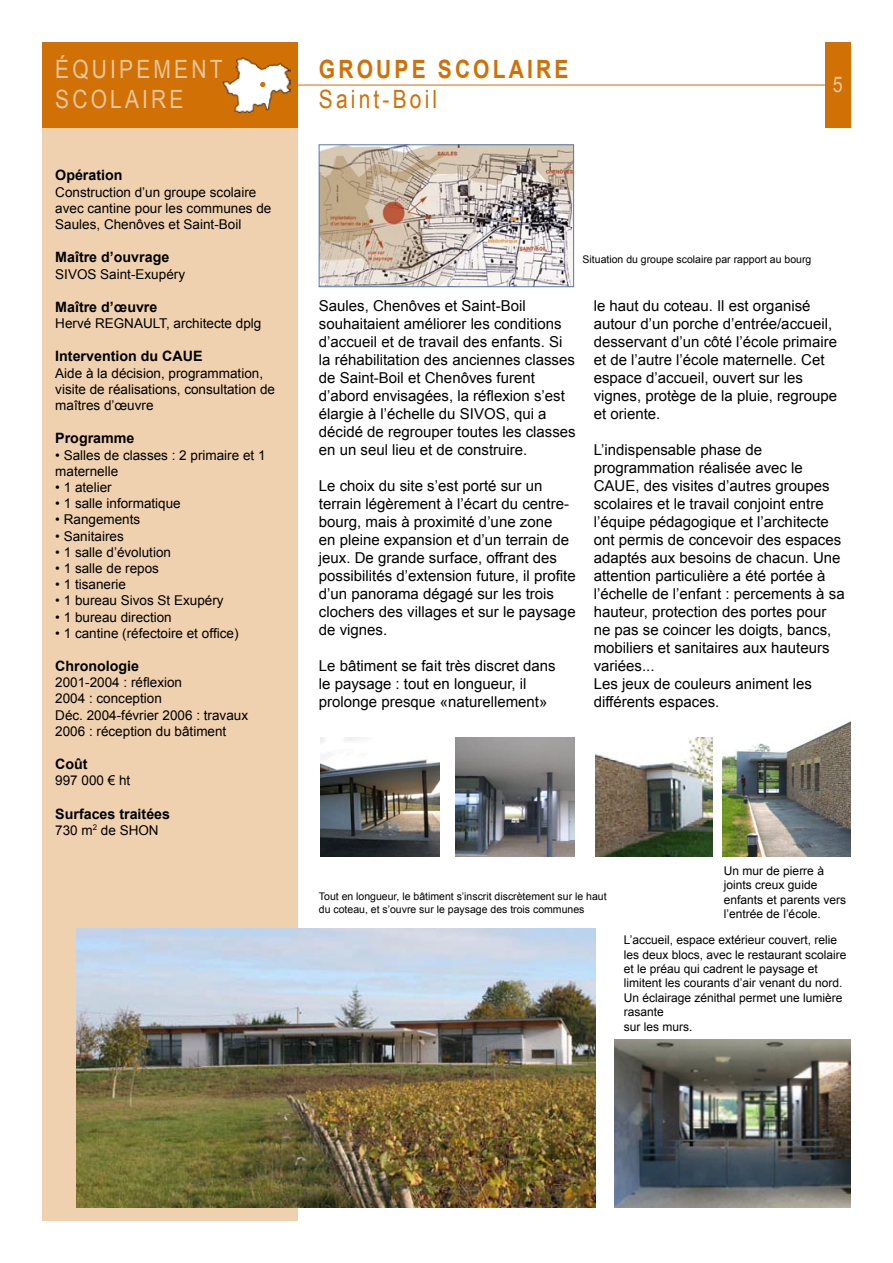
<style>
.page{position:relative;width:893px;height:1263px;background:#fff}
.page>*{position:absolute;margin:0;border:0;box-sizing:border-box;transform-origin:0 0}
.t1{font:25.2px/30px "Arial";letter-spacing:.15em;color:#ecc69b;scale:.83 1}
.t2{font:700 25.2px "Arial";letter-spacing:.15em;color:#d07005;scale:.83 1}
.t3{font:25.2px "Arial";letter-spacing:.15em;color:#d07005;scale:.83 1}
.t4{font:21.6px "Arial";color:#ecc69b;scale:.83 1}
.t5{font:15px/18px "Arial";color:#000}
.t6{font:700 14.25px "Arial";color:#000}
.t7{font:13.5px/16.2px "Arial";color:#000}
.t8{font:12px/14.4px "Arial";color:#000}
.t9{font:10.5px/12.6px "Arial";color:#000}
</style>
<div class="page">
<div style="left:43px;top:48px;width:255px;height:1172px;background:#efd1af"></div>
<hr style="left:297px;top:85px;width:553px;height:1px;background:#d07005">
<img style="left:723px;top:721px;width:127px;height:136px">
<div style="left:43px;top:43px;width:255px;height:85px;background:#d07005"></div>
<img style="left:222px;top:57px;width:68px;height:56px">
<svg style="left:260px;top:82px;width:5px;height:5px"></svg>
<div style="left:825px;top:43px;width:25px;height:85px;background:#d07005"></div>
<img style="left:595px;top:738px;width:118px;height:119px">
<img style="left:455px;top:738px;width:119px;height:119px">
<img style="left:320px;top:738px;width:119px;height:119px">
<img style="left:77px;top:928px;width:518px;height:280px">
<img style="left:614px;top:1039px;width:236px;height:169px">
<img style="left:321px;top:147px;width:251px;height:138px">
<div style="left:319px;top:145px;width:255px;height:142px;border:1px solid #5479ad"></div>
<h1 class="t1" style="left:55px;top:54px;width:203px">ÉQUIPEMENT<br>SCOLAIRE</h1>
<h1 class="t2" style="left:319px;top:52px;width:302px">GROUPE SCOLAIRE</h1>
<h1 class="t3" style="left:319px;top:82px;width:144px">Saint-Boil</h1>
<h2 class="t4" style="left:833px;top:70px;width:14px">5</h2>
<p class="t6" style="left:55px;top:166px;width:69px">Opération</p>
<p class="t7" style="left:55px;top:184px;width:218px">Construction d’un groupe scolaire avec cantine pour les communes de<br>Saules, Chenôves et Saint-Boil</p>
<p class="t6" style="left:55px;top:248px;width:116px">Maître d’ouvrage</p>
<p class="t7" style="left:55px;top:266px;width:131px">SIVOS Saint-Exupéry</p>
<p class="t6" style="left:55px;top:297px;width:104px">Maître d’œuvre</p>
<p class="t7" style="left:55px;top:315px;width:208px">Hervé REGNAULT, architecte dplg</p>
<p class="t6" style="left:55px;top:347px;width:149px">Intervention du CAUE</p>
<p class="t7" style="left:55px;top:365px;width:221px">Aide à la décision, programmation, visite de réalisations, consultation de maîtres d’œuvre</p>
<p class="t6" style="left:55px;top:429px;width:81px">Programme</p>
<p class="t7" style="left:55px;top:447px;width:212px">• Salles de classes : 2 primaire et 1 maternelle</p>
<p class="t7" style="left:55px;top:479px;width:58px">• 1 atelier</p>
<p class="t7" style="left:55px;top:495px;width:127px">• 1 salle informatique</p>
<p class="t7" style="left:55px;top:512px;width:87px">• Rangements</p>
<p class="t7" style="left:55px;top:528px;width:70px">• Sanitaires</p>
<p class="t7" style="left:55px;top:544px;width:117px">• 1 salle d’évolution</p>
<p class="t7" style="left:55px;top:560px;width:105px">• 1 salle de repos</p>
<p class="t7" style="left:55px;top:576px;width:72px">• 1 tisanerie</p>
<p class="t7" style="left:55px;top:593px;width:170px">• 1 bureau Sivos St Exupéry</p>
<p class="t7" style="left:55px;top:609px;width:118px">• 1 bureau direction</p>
<p class="t7" style="left:55px;top:625px;width:185px">• 1 cantine (réfectoire et office)</p>
<p class="t6" style="left:55px;top:657px;width:85px">Chronologie</p>
<p class="t7" style="left:55px;top:674px;width:194px">2001-2004 : réflexion<br>2004 : conception<br>Déc. 2004-février 2006 : travaux<br>2006 : réception du bâtiment</p>
<p class="t6" style="left:55px;top:755px;width:34px">Coût</p>
<p class="t7" style="left:55px;top:773px;width:77px">997 000 € ht</p>
<p class="t6" style="left:55px;top:804px;width:116px">Surfaces traitées</p>
<p class="t7" style="left:55px;top:822px;width:105px">730 m<sup>2</sup> de SHON</p>
<p class="t9" style="left:583px;top:253px;width:230px">Situation du groupe scolaire par rapport au bourg</p>
<p class="t5" style="left:319px;top:297px;width:258px">Saules, Chenôves et Saint-Boil souhaitaient améliorer les conditions d’accueil et de travail des enfants. Si la réhabilitation des anciennes classes de Saint-Boil et Chenôves furent d’abord envisagées, la réflexion s’est élargie à l’échelle du SIVOS, qui a décidé de regrouper toutes les classes en un seul lieu et de construire.</p>
<p class="t5" style="left:319px;top:477px;width:258px">Le choix du site s’est porté sur un terrain légèrement à l’écart du centre&shy;bourg, mais à proximité d’une zone<br>en pleine expansion et d’un terrain de jeux. De grande surface, offrant des possibilités d’extension future, il profite d’un panorama dégagé sur les trois clochers des villages et sur le paysage de vignes.</p>
<p class="t5" style="left:319px;top:657px;width:238px">Le bâtiment se fait très discret dans le paysage : tout en longueur, il prolonge presque «naturellement»</p>
<p class="t5" style="left:594px;top:297px;width:245px">le haut du coteau. Il est organisé autour d’un porche d’entrée/accueil, desservant d’un côté l’école primaire et de l’autre l’école maternelle. Cet espace d’accueil, ouvert sur les vignes, protège de la pluie, regroupe et oriente.</p>
<p class="t5" style="left:594px;top:441px;width:252px">L’indispensable phase de programmation réalisée avec le<br>CAUE, des visites d’autres groupes scolaires et le travail conjoint entre l’équipe pédagogique et l’architecte ont permis de concevoir des espaces adaptés aux besoins de chacun. Une attention particulière a été portée à l’échelle de l’enfant : percements à sa hauteur, protection des portes pour ne pas se coincer les doigts, bancs, mobiliers et sanitaires aux hauteurs variées...<br>Les jeux de couleurs animent les différents espaces.</p>
<p class="t9" style="left:319px;top:890px;width:289px">Tout en longueur, le bâtiment s’inscrit discrètement sur le haut du coteau, et s’ouvre sur le paysage des trois communes</p>
<p class="t8" style="left:724px;top:863px;width:124px">Un mur de pierre à joints creux guide enfants et parents vers l’entrée de l’école.</p>
<p class="t8" style="left:624px;top:933px;width:224px">L’accueil, espace extérieur couvert, relie les deux blocs, avec le restaurant scolaire et le préau qui cadrent le paysage et limitent les courants d’air venant du nord.<br>Un éclairage zénithal permet une lumière rasante<br>sur les murs.</p>
</div>
